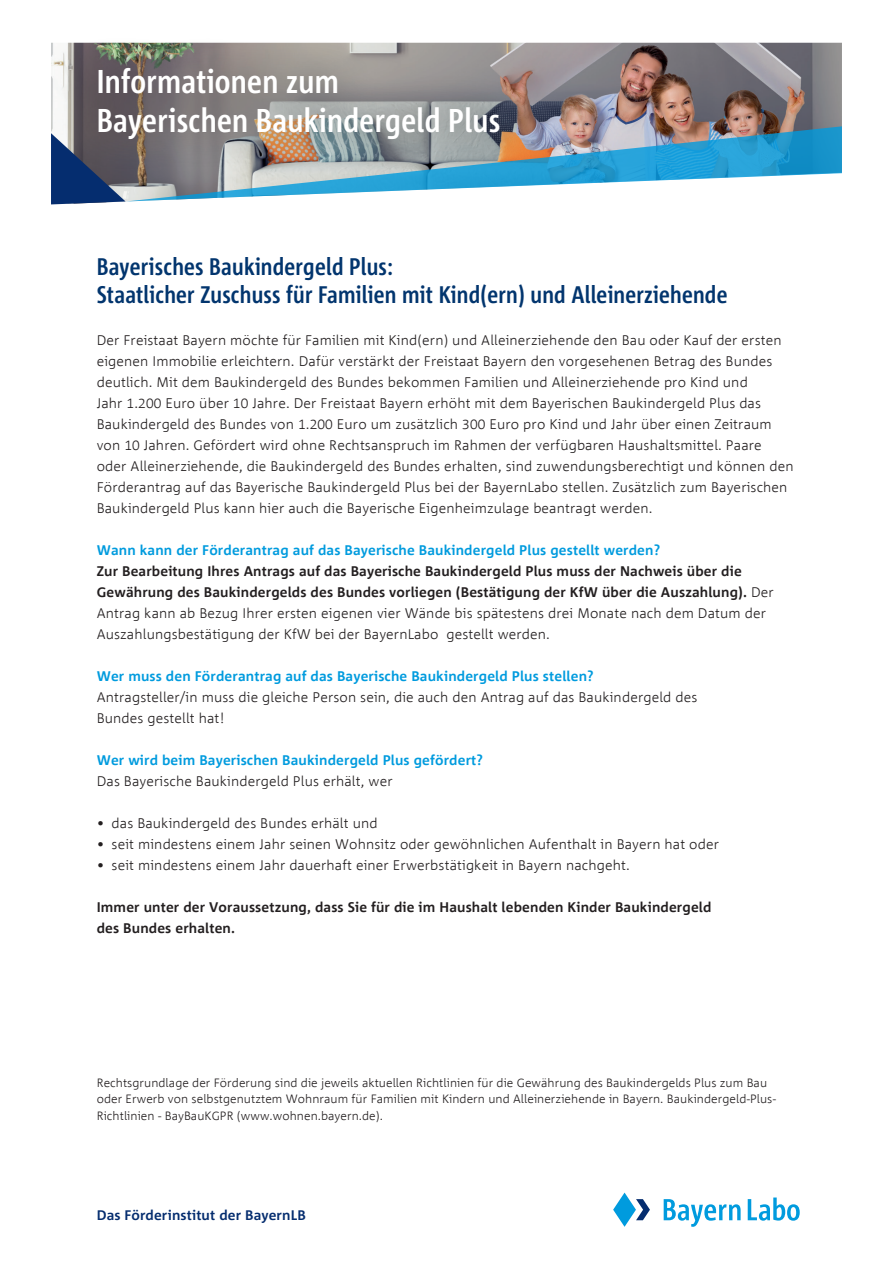
<style>
.page{position:relative;width:893px;height:1263px;background:#fff}
.page>*{position:absolute;margin:0;border:0;box-sizing:border-box;transform-origin:0 0}
.t1{font:700 33px/39px "Corpid Cd";letter-spacing:.01em;color:#fff}
.t2{font:700 24px/27.6px "Corpid Cd";letter-spacing:.01em;color:#02356e}
.t3{font:300 13.8px/21px "Corpid MOD";letter-spacing:.01em;color:#231f20}
.t4{font:700 13.8px/21px "Corpid MOD";letter-spacing:.01em;color:#231f20}
.t5{font:700 13.8px "Corpid MOD";letter-spacing:.01em;color:#009bde}
.t6{font:700 13.8px "Corpid";letter-spacing:.01em;color:#052d6f}
.t7{font:300 12px/16.5px "Corpid MOD";letter-spacing:.005em;color:#231f20}
.s1{font-weight:300}
</style>
<div class="page">
<img style="left:51px;top:43px;width:791px;height:162px">
<svg style="left:748px;top:1197px;width:52px;height:24px"></svg>
<svg style="left:664px;top:1199px;width:77px;height:28px"></svg>
<svg style="left:613px;top:1192px;width:37px;height:35px"></svg>
<svg style="left:126px;top:126px;width:716px;height:75px"></svg>
<svg style="left:51px;top:133px;width:75px;height:71px"></svg>
<div style="left:62px;top:34px;width:473px;height:140px;background:#231f20;opacity:.79"></div>
<h1 class="t1" style="left:97px;top:63px;width:405px">Informationen zum<br>Bayerischen Baukindergeld Plus</h1>
<h2 class="t2" style="left:97px;top:253px;width:632px">Bayerisches Baukindergeld Plus:<br>Staatlicher Zuschuss für Familien mit Kind(ern) und Alleinerziehende</h2>
<p class="t3" style="left:97px;top:330px;width:698px">Der Freistaat Bayern möchte für Familien mit Kind(ern) und Alleinerziehende den Bau oder Kauf der ersten eigenen Immobilie erleichtern. Dafür verstärkt der Freistaat Bayern den vorgesehenen Betrag des Bundes deutlich. Mit dem Baukindergeld des Bundes bekommen Familien und Alleinerziehende pro Kind und<br>Jahr 1.200 Euro über 10 Jahre. Der Freistaat Bayern erhöht mit dem Bayerischen Baukindergeld Plus das Baukindergeld des Bundes von 1.200 Euro um zusätzlich 300 Euro pro Kind und Jahr über einen Zeitraum von 10 Jahren. Gefördert wird ohne Rechtsanspruch im Rahmen der verfügbaren Haushaltsmittel. Paare oder Alleinerziehende, die Baukindergeld des Bundes erhalten, sind zuwendungsberechtigt und können den Förderantrag auf das Bayerische Baukindergeld Plus bei der BayernLabo stellen. Zusätzlich zum Bayerischen Baukindergeld Plus kann hier auch die Bayerische Eigenheimzulage beantragt werden.</p>
<p class="t5" style="left:97px;top:542px;width:565px">Wann kann der Förderantrag auf das Bayerische Baukindergeld Plus gestellt werden?</p>
<p class="t4" style="left:97px;top:561px;width:678px">Zur Bearbeitung Ihres Antrags auf das Bayerische Baukindergeld Plus muss der Nachweis über die Gewährung des Baukindergelds des Bundes vorliegen (Bestätigung der KfW über die Auszahlung). <span class="s1">Der Antrag kann ab Bezug Ihrer ersten eigenen vier Wände bis spätestens drei Monate nach dem Datum der Auszahlungsbestätigung der KfW bei der BayernLabo gestellt werden.</span></p>
<p class="t5" style="left:97px;top:668px;width:498px">Wer muss den Förderantrag auf das Bayerische Baukindergeld Plus stellen?</p>
<p class="t3" style="left:97px;top:687px;width:602px">Antragsteller/in muss die gleiche Person sein, die auch den Antrag auf das Baukindergeld des<br>Bundes gestellt hat!</p>
<p class="t5" style="left:97px;top:752px;width:388px">Wer wird beim Bayerischen Baukindergeld Plus gefördert?</p>
<p class="t3" style="left:97px;top:771px;width:297px">Das Bayerische Baukindergeld Plus erhält, wer</p>
<p class="t3" style="left:97px;top:813px;width:282px">• das Baukindergeld des Bundes erhält und</p>
<p class="t3" style="left:97px;top:834px;width:624px">• seit mindestens einem Jahr seinen Wohnsitz oder gewöhnlichen Aufenthalt in Bayern hat oder</p>
<p class="t3" style="left:97px;top:855px;width:535px">• seit mindestens einem Jahr dauerhaft einer Erwerbstätigkeit in Bayern nachgeht.</p>
<p class="t4" style="left:97px;top:897px;width:616px">Immer unter der Voraussetzung, dass Sie für die im Haushalt lebenden Kinder Baukindergeld des Bundes erhalten.</p>
<p class="t7" style="left:97px;top:1074px;width:681px">Rechtsgrundlage der Förderung sind die jeweils aktuellen Richtlinien für die Gewährung des Baukindergelds Plus zum Bau oder Erwerb von selbstgenutztem Wohnraum für Familien mit Kindern und Alleinerziehende in Bayern. Baukindergeld-Plus-<br>Richtlinien - BayBauKGPR (www.wohnen.bayern.de).</p>
<p class="t6" style="left:97px;top:1208px;width:211px">Das Förderinstitut der BayernLB</p>
</div>
